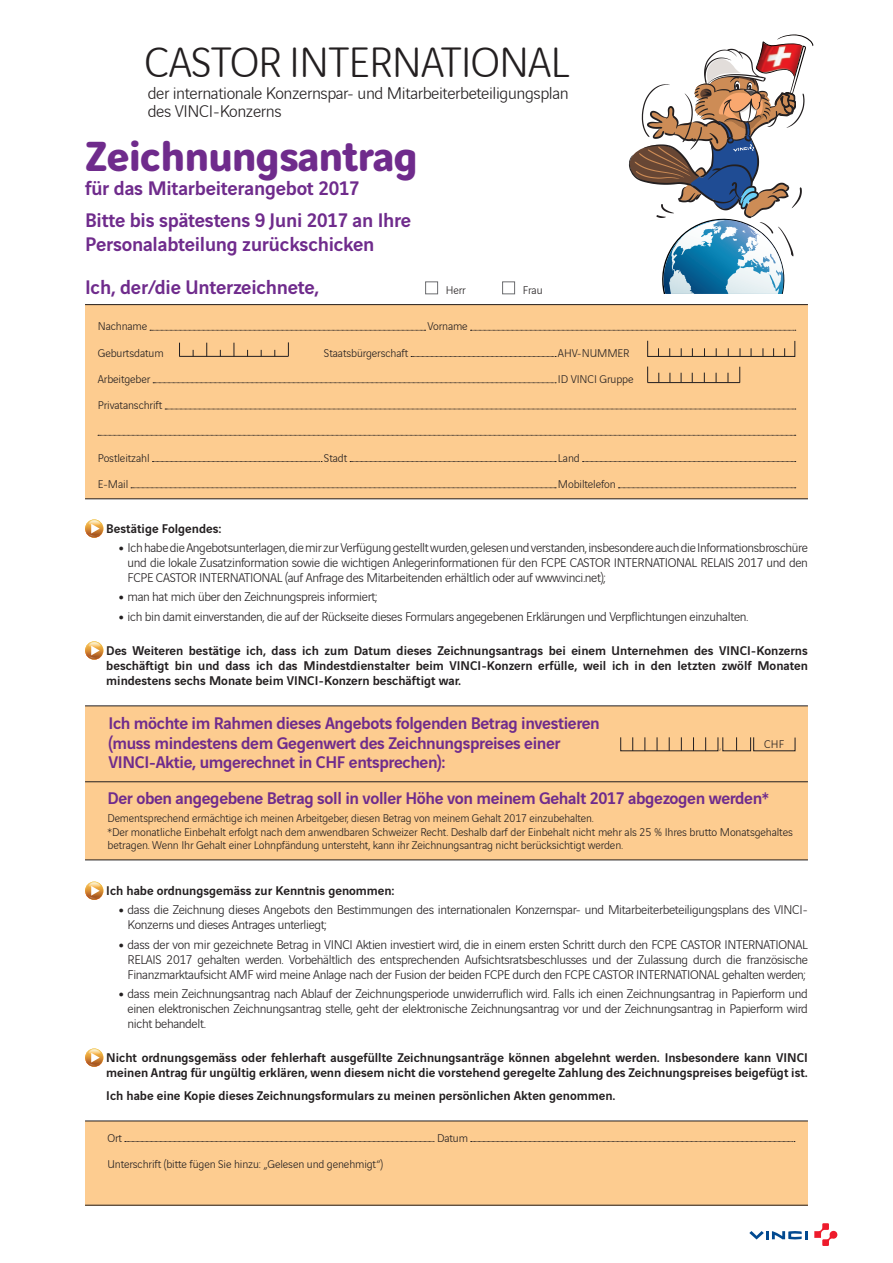
<style>
.page{position:relative;width:893px;height:1263px;background:#fff}
.page>*{position:absolute;margin:0;border:0;box-sizing:border-box;transform-origin:0 0}
.t1{font:300 45px "Vinci Rounded";letter-spacing:-.02em;color:#231f20}
.t2{font:700 45px "Vinci Rounded";letter-spacing:-.02em;color:#6f2b8c}
.t3{font:500 21px/32.5px "Vinci Sans";letter-spacing:-.01em;color:#6f2b8c}
.t4{font:500 18px/19.5px "Vinci Sans";letter-spacing:-.02em;color:#6f2b8c}
.t5{font:300 18px/18px "Vinci Rounded";letter-spacing:-.025em;color:#231f20}
.t6{font:300 13.5px/15px "Vinci Sans";letter-spacing:-.025em;color:#231f20;text-align:justify}
.t7{font:500 13.5px/15px "Vinci Sans";color:#231f20;text-align:justify}
.t8{font:200 13.5px "Vinci Sans";color:#231f20}
.t9{font:300 12px/13.5px "Vinci Sans";letter-spacing:-.01em;color:#231f20}
.s1{font-weight:900;font-size:15px}
</style>
<div class="page">
<svg style="left:749px;top:1231px;width:59px;height:8px"></svg>
<svg style="left:814px;top:1223px;width:23px;height:23px"></svg>
<svg style="left:628px;top:34px;width:186px;height:260px"></svg>
<div style="left:85px;top:1120px;width:723px;height:85px;background:#fdcc90"></div>
<div style="left:85px;top:304px;width:723px;height:195px;background:#fdcc90"></div>
<img style="left:85px;top:522px;width:18px;height:16px">
<svg style="left:87px;top:520px;width:14px;height:17px"></svg>
<svg style="left:85px;top:641px;width:18px;height:19px"></svg>
<div style="left:425px;top:281px;width:13px;height:13px;border:1px solid #6c6d70"></div>
<div style="left:502px;top:281px;width:13px;height:13px;border:1px solid #6c6d70"></div>
<img style="left:85px;top:885px;width:18px;height:15px">
<svg style="left:87px;top:882px;width:14px;height:17px"></svg>
<img style="left:85px;top:1051px;width:18px;height:16px">
<svg style="left:87px;top:1049px;width:14px;height:17px"></svg>
<svg style="left:125px;top:1141px;width:309px;height:1px"></svg>
<svg style="left:471px;top:1141px;width:324px;height:1px"></svg>
<hr style="left:85px;top:1120px;width:723px;height:1px;background:#231f20">
<hr style="left:85px;top:1205px;width:723px;height:1px;background:#231f20">
<hr style="left:85px;top:498px;width:723px;height:1px;background:#231f20">
<hr style="left:85px;top:304px;width:723px;height:1px;background:#231f20">
<svg style="left:150px;top:330px;width:276px;height:1px"></svg>
<svg style="left:470px;top:330px;width:326px;height:1px"></svg>
<svg style="left:411px;top:356px;width:145px;height:1px"></svg>
<svg style="left:153px;top:382px;width:403px;height:1px"></svg>
<svg style="left:165px;top:409px;width:631px;height:1px"></svg>
<svg style="left:98px;top:435px;width:698px;height:1px"></svg>
<svg style="left:152px;top:461px;width:170px;height:1px"></svg>
<svg style="left:350px;top:461px;width:206px;height:1px"></svg>
<svg style="left:583px;top:461px;width:213px;height:1px"></svg>
<svg style="left:131px;top:487px;width:425px;height:1px"></svg>
<svg style="left:618px;top:487px;width:178px;height:1px"></svg>
<svg style="left:288px;top:342px;width:1px;height:14px"></svg>
<svg style="left:179px;top:343px;width:1px;height:13px"></svg>
<svg style="left:206px;top:343px;width:1px;height:13px"></svg>
<svg style="left:234px;top:343px;width:1px;height:13px"></svg>
<hr style="left:179px;top:356px;width:109px;height:1px;background:#231f20">
<div style="left:85px;top:706px;width:723px;height:153px;background:#fdcc90"></div>
<hr style="left:85px;top:705px;width:723px;height:1px;background:#231f20">
<hr style="left:85px;top:781px;width:723px;height:1px;background:#231f20">
<hr style="left:85px;top:859px;width:723px;height:1px;background:#231f20">
<svg style="left:736px;top:737px;width:1px;height:14px"></svg>
<svg style="left:705px;top:737px;width:1px;height:14px"></svg>
<svg style="left:693px;top:737px;width:1px;height:14px"></svg>
<svg style="left:681px;top:737px;width:1px;height:14px"></svg>
<svg style="left:669px;top:737px;width:1px;height:14px"></svg>
<svg style="left:657px;top:737px;width:1px;height:14px"></svg>
<svg style="left:645px;top:737px;width:1px;height:14px"></svg>
<svg style="left:632px;top:737px;width:1px;height:14px"></svg>
<svg style="left:647px;top:367px;width:1px;height:15px"></svg>
<svg style="left:739px;top:367px;width:1px;height:15px"></svg>
<hr style="left:647px;top:382px;width:93px;height:1px;background:#231f20">
<div style="left:647px;top:341px;width:148px;height:16px;border:1px solid #231f20"></div>
<h1 class="t1" style="left:145px;top:31px;width:427px">Castor International</h1>
<h3 class="t5" style="left:148px;top:83px;width:422px">der internationale Konzernspar- und Mitarbeiterbeteiligungsplan des VINCI-Konzerns</h3>
<h1 class="t2" style="left:85px;top:123px;width:334px">Zeichnungsantrag</h1>
<h2 class="t3" style="left:85px;top:170px;width:328px">für das Mitarbeiterangebot 2017<br>Bitte bis spätestens 9 Juni 2017 an Ihre</h2>
<h2 class="t3" style="left:85px;top:221px;width:291px;line-height:42.5px">Personalabteilung zurückschicken<br>Ich, der/die Unterzeichnete,</h2>
<p class="t9" style="left:446px;top:283px;width:22px">Herr</p>
<p class="t9" style="left:523px;top:283px;width:21px">Frau</p>
<p class="t9" style="left:98px;top:319px;width:51px">Nachname</p>
<p class="t9" style="left:427px;top:319px;width:42px">Vorname</p>
<p class="t9" style="left:98px;top:345px;width:67px">Geburtsdatum</p>
<p class="t9" style="left:324px;top:345px;width:86px">Staatsbürgerschaft</p>
<p class="t9" style="left:558px;top:345px;width:73px">AHV-NUMMER</p>
<p class="t9" style="left:98px;top:371px;width:54px">Arbeitgeber</p>
<p class="t9" style="left:558px;top:371px;width:77px">ID VINCI Gruppe</p>
<p class="t9" style="left:98px;top:397px;width:66px">Privatanschrift</p>
<p class="t9" style="left:98px;top:450px;width:53px">Postleitzahl</p>
<p class="t9" style="left:324px;top:450px;width:25px">Stadt</p>
<p class="t9" style="left:558px;top:450px;width:23px">Land</p>
<p class="t9" style="left:98px;top:476px;width:32px">E-Mail</p>
<p class="t9" style="left:558px;top:476px;width:59px">Mobiltelefon</p>
<p class="t7" style="left:106px;top:520px;width:117px">Bestätige Folgendes:</p>
<p class="t6" style="left:128px;top:539px;width:682px;text-indent:-9px"><span class="s1">•</span> Ich habe die Angebotsunterlagen, die mir zur Verfügung gestellt wurden, gelesen und verstanden, insbesondere auch die Informationsbroschüre und die lokale Zusatzinformation sowie die wichtigen Anlegerinformationen für den FCPE CASTOR INTERNATIONAL RELAIS 2017 und den FCPE CASTOR INTERNATIONAL (auf Anfrage des Mitarbeitenden erhältlich oder auf www.vinci.net);</p>
<p class="t6" style="left:119px;top:588px;width:260px"><span class="s1">•</span> man hat mich über den Zeichnungspreis informiert;</p>
<p class="t6" style="left:119px;top:608px;width:631px"><span class="s1">•</span> ich bin damit einverstanden, die auf der Rückseite dieses Formulars angegebenen Erklärungen und Verpflichtungen einzuhalten.</p>
<p class="t7" style="left:106px;top:642px;width:703px">Des Weiteren bestätige ich, dass ich zum Datum dieses Zeichnungsantrags bei einem Unternehmen des VINCI-Konzerns beschäftigt bin und dass ich das Mindestdienstalter beim VINCI-Konzern erfülle, weil ich in den letzten zwölf Monaten mindestens sechs Monate beim VINCI-Konzern beschäftigt war.</p>
<h3 class="t4" style="left:108px;top:712px;width:493px">Ich möchte im Rahmen dieses Angebots folgenden Betrag investieren (muss mindestens dem Gegenwert des Zeichnungspreises einer<br>VINCI-Aktie, umgerechnet in CHF entsprechen):</h3>
<p class="t8" style="left:719px;top:735px;width:4px">,</p>
<p class="t9" style="left:764px;top:736px;width:22px">CHF</p>
<h3 class="t4" style="left:108px;top:787px;width:663px">Der oben angegebene Betrag soll in voller Höhe von meinem Gehalt 2017 abgezogen werden*</h3>
<p class="t9" style="left:108px;top:810px;width:687px">Dementsprechend ermächtige ich meinen Arbeitgeber, diesen Betrag von meinem Gehalt 2017 einzubehalten.<br>*Der monatliche Einbehalt erfolgt nach dem anwendbaren Schweizer Recht. Deshalb darf der Einbehalt nicht mehr als 25 % Ihres brutto Monatsgehaltes betragen. Wenn Ihr Gehalt einer Lohnpfändung untersteht, kann ihr Zeichnungsantrag nicht berücksichtigt werden.</p>
<p class="t7" style="left:106px;top:882px;width:290px">Ich habe ordnungsgemäss zur Kenntnis genommen:</p>
<p class="t6" style="left:128px;top:901px;width:682px;text-indent:-9px"><span class="s1">•</span> dass die Zeichnung dieses Angebots den Bestimmungen des internationalen Konzernspar- und Mitarbeiterbeteiligungsplans des VINCI-<br>Konzerns und dieses Antrages unterliegt;</p>
<p class="t6" style="left:128px;top:935px;width:682px;text-indent:-9px"><span class="s1">•</span> dass der von mir gezeichnete Betrag in VINCI Aktien investiert wird, die in einem ersten Schritt durch den FCPE CASTOR INTERNATIONAL RELAIS 2017 gehalten werden. Vorbehältlich des entsprechenden Aufsichtsratsbeschlusses und der Zulassung durch die französische Finanzmarktaufsicht AMF wird meine Anlage nach der Fusion der beiden FCPE durch den FCPE CASTOR INTERNATIONAL gehalten werden;</p>
<p class="t6" style="left:128px;top:985px;width:682px;text-indent:-9px"><span class="s1">•</span> dass mein Zeichnungsantrag nach Ablauf der Zeichnungsperiode unwiderruflich wird. Falls ich einen Zeichnungsantrag in Papierform und einen elektronischen Zeichnungsantrag stelle, geht der elektronische Zeichnungsantrag vor und der Zeichnungsantrag in Papierform wird nicht behandelt.</p>
<p class="t7" style="left:106px;top:1049px;width:703px">Nicht ordnungsgemäss oder fehlerhaft ausgefüllte Zeichnungsanträge können abgelehnt werden. Insbesondere kann VINCI meinen Antrag für ungültig erklären, wenn diesem nicht die vorstehend geregelte Zahlung des Zeichnungspreises beigefügt ist.</p>
<p class="t7" style="left:106px;top:1087px;width:511px">Ich habe eine Kopie dieses Zeichnungsformulars zu meinen persönlichen Akten genommen.</p>
<p class="t9" style="left:107px;top:1130px;width:16px">Ort</p>
<p class="t9" style="left:437px;top:1130px;width:32px">Datum</p>
<p class="t9" style="left:107px;top:1156px;width:277px">Unterschrift (bitte fügen Sie hinzu: „Gelesen und genehmigt“)</p>
</div>
